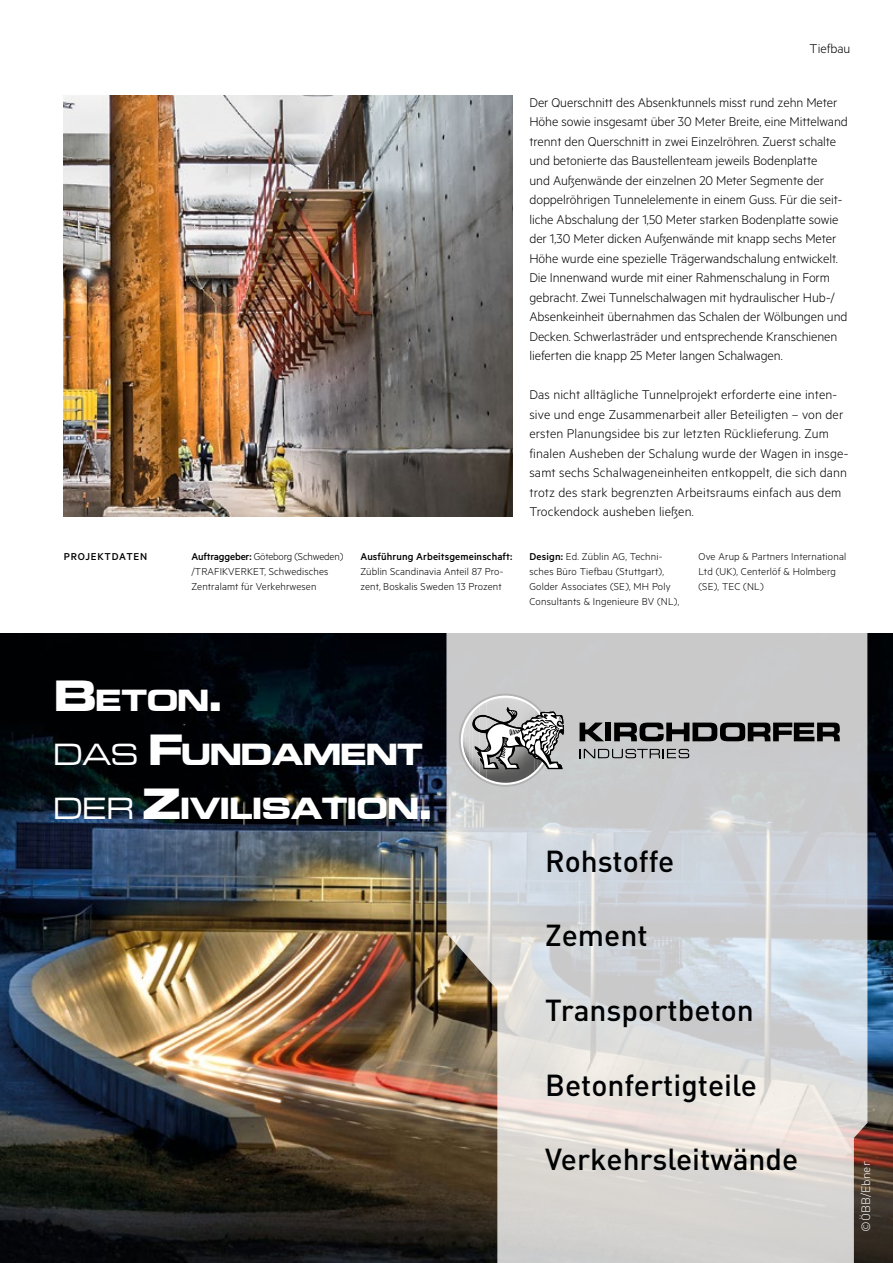
<style>
.page{position:relative;width:893px;height:1263px;background:#fff}
.page>*{position:absolute;margin:0;border:0;box-sizing:border-box;transform-origin:0 0}
.t1{font:500 30px "DIN Pro";color:#000102}
.t2{font:27.3px/54px "Thekla Bold Extended";color:#fff}
.t3{font:300 14.25px/19.5px "Metric";letter-spacing:-.005em;color:#000}
.t4{font:300 12px "DIN Pro";color:#fff}
.t5{font:300 11.25px/15px "Metric";letter-spacing:.01em;color:#000}
.t6{font:500 11.25px "Metric";letter-spacing:.01em;color:#000}
.t7{font:500 11.25px "Metric";letter-spacing:.075em;color:#000}
.s1{font-weight:500}
.s2{font-size:39px}
.s3{font-family:"Thekla Extended"}
</style>
<div class="page">
<img style="left:0;top:634px;width:893px;height:629px">
<svg style="left:446px;top:634px;width:421px;height:629px;background:#cbcac9"></svg>
<svg style="left:459px;top:694px;width:105px;height:93px"></svg>
<svg style="left:580px;top:723px;width:24px;height:18px"></svg>
<div style="left:605px;top:723px;width:6px;height:18px;background:#000"></div>
<svg style="left:614px;top:722px;width:226px;height:19px;background:#4e4f4f"></svg>
<svg style="left:580px;top:749px;width:109px;height:9px"></svg>
<img style="left:64px;top:96px;width:448px;height:420px">
<p class="t7" style="left:64px;top:550px;width:85px">PROJEKTDATEN</p>
<p class="t5" style="left:191px;top:549px;width:154px"><span class="s1">Auftraggeber:</span> Göteborg (Schweden) /TRAFIKVERKET, Schwedisches<br>Zentralamt für Verkehrwesen</p>
<p class="t6" style="left:360px;top:550px;width:154px">Ausführung Arbeitsgemeinschaft:</p>
<p class="t5" style="left:360px;top:564px;width:145px">Züblin Scandinavia Anteil 87 Pro&shy;zent, Boskalis Sweden 13 Prozent</p>
<p class="t3" style="left:810px;top:38px;width:42px">Tiefbau</p>
<p class="t3" style="left:529px;top:92px;width:320px">Der Querschnitt des Absenktunnels misst rund zehn Meter Höhe sowie insgesamt über 30 Meter Breite, eine Mittelwand trennt den Querschnitt in zwei Einzelröhren. Zuerst schalte und betonierte das Baustellenteam jeweils Bodenplatte<br>und Außenwände der einzelnen 20 Meter Segmente der doppelröhrigen Tunnelelemente in einem Guss. Für die seit&shy;liche Abschalung der 1,50 Meter starken Bodenplatte sowie der 1,30 Meter dicken Außenwände mit knapp sechs Meter Höhe wurde eine spezielle Trägerwandschalung entwickelt.<br>Die Innenwand wurde mit einer Rahmenschalung in Form gebracht. Zwei Tunnelschalwagen mit hydraulischer Hub-/ Absenkeinheit übernahmen das Schalen der Wölbungen und Decken. Schwerlasträder und entsprechende Kranschienen lieferten die knapp 25 Meter langen Schalwagen.</p>
<p class="t3" style="left:529px;top:384px;width:320px">Das nicht alltägliche Tunnelprojekt erforderte eine inten&shy;sive und enge Zusammenarbeit aller Beteiligten – von der ersten Planungsidee bis zur letzten Rücklieferung. Zum finalen Ausheben der Schalung wurde der Wagen in insge&shy;samt sechs Schalwageneinheiten entkoppelt, die sich dann trotz des stark begrenzten Arbeitsraums einfach aus dem Trockendock ausheben ließen.</p>
<p class="t5" style="left:529px;top:549px;width:151px"><span class="s1">Design:</span> Ed. Züblin AG, Techni&shy;sches Büro Tiefbau (Stuttgart),<br>Golder Associates (SE), MH Poly<br>Consultants &amp; Ingenieure BV (NL),</p>
<p class="t5" style="left:698px;top:549px;width:149px">Ove Arup &amp; Partners International<br>Ltd (UK), Centerlöf &amp; Holmberg (SE), TEC (NL)</p>
<h2 class="t2" style="left:53px;top:673px;width:379px"><span class="s2">B</span>ETON<span class="s2">.<br></span><span class="s3">DAS</span> <span class="s2">F</span>UNDAMENT<br><span class="s3">DER</span> <span class="s2">Z</span>IVILISATION<span class="s2">.</span></h2>
<h1 class="t1" style="left:545px;top:840px;width:131px">Rohstoffe</h1>
<h1 class="t1" style="left:545px;top:915px;width:104px">Zement</h1>
<h1 class="t1" style="left:545px;top:990px;width:210px">Transportbeton</h1>
<h1 class="t1" style="left:545px;top:1064px;width:213px">Betonfertigteile</h1>
<h1 class="t1" style="left:545px;top:1139px;width:255px">Verkehrsleitwände</h1>
<p class="t4" style="left:858px;top:1232px;width:72px;rotate:-90deg">©ÖBB/Ebner</p>
</div>
